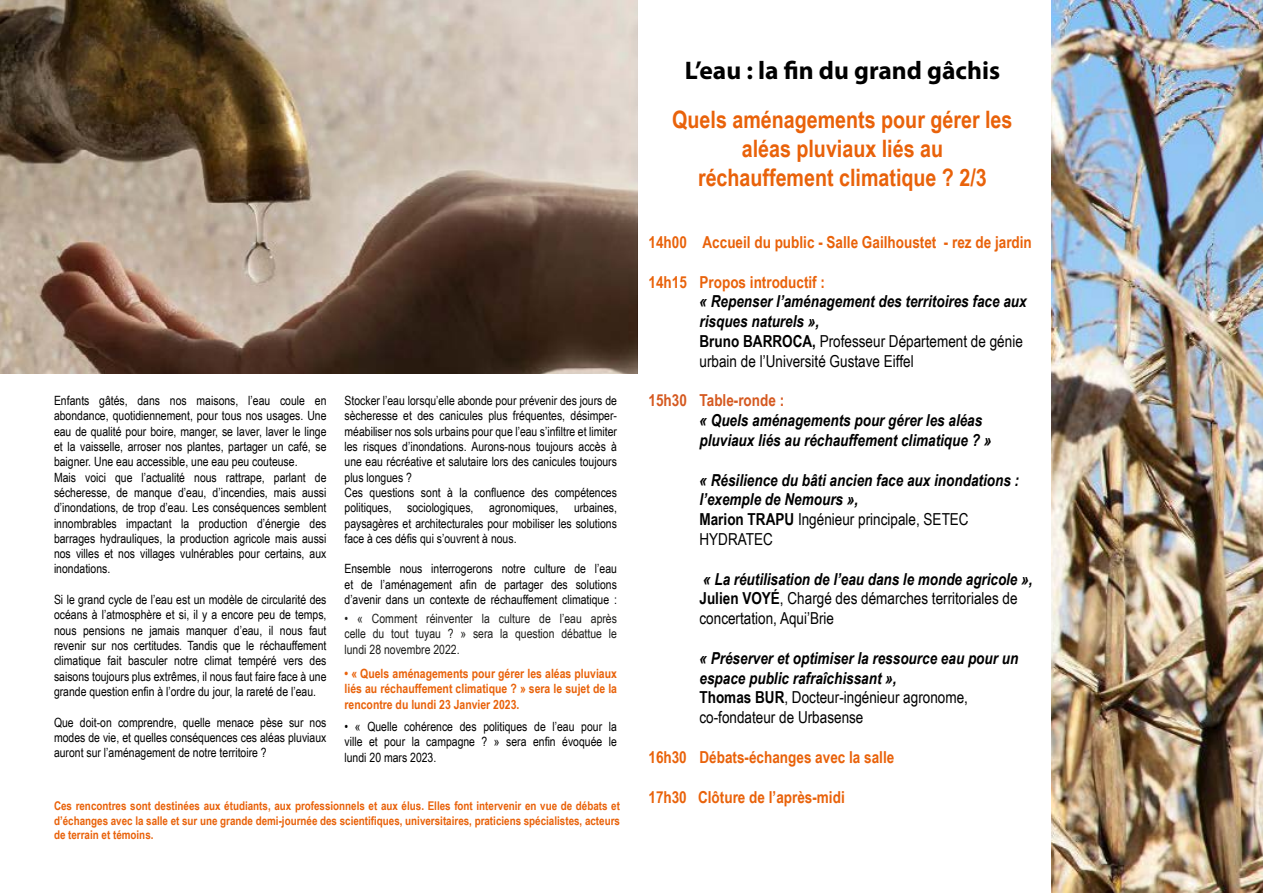
<style>
.page{position:relative;width:1263px;height:893px;background:#fff}
.page>*{position:absolute;margin:0;border:0;box-sizing:border-box;transform-origin:0 0}
.t1{font:700 25.5px "Myriad Pro";color:#000}
.t2{font:700 24px/28.8px "Arial Narrow";color:#e9620a;text-align:center}
.t3{font:italic 700 16.5px/19.8px "Arial Narrow";color:#000}
.t4{font:16.5px/19.8px "Arial Narrow";color:#000}
.t5{font:700 16.5px "Arial Narrow";color:#e9620a}
.t6{font:700 16.5px "Arial Narrow";color:#d55920}
.t7{font:12.75px/15.3px "Arial Narrow";color:#000;text-align:justify}
.t8{font:700 12.75px/15.3px "Arial Narrow";color:#e9620a;text-align:justify}
.t9{font:12.75px/15.3px "Arial Narrow";color:#1d1d1b;text-align:justify}
.t10{font:700 12px/14.4px "Arial Narrow";color:#e9620a;text-align:justify}
.s1{font-weight:700;font-style:italic}
.s2{font-weight:700}
.s3{font-style:normal}
.s4{font-weight:400;font-style:normal}
</style>
<div class="page">
<img style="left:0;top:0;width:638px;height:373px">
<img style="left:1051px;top:0;width:212px;height:893px">
<p class="t7" style="left:54px;top:393px;width:274px;text-align:left">Enfants gâtés, dans nos maisons, l’eau coule en abondance, quotidiennement, pour tous nos usages. Une eau de qualité pour boire, manger, se laver, laver le linge et la vaisselle, arroser nos plantes, partager un café, se baigner. Une eau accessible, une eau peu couteuse.<br>Mais voici que l’actualité nous rattrape, parlant de sécheresse, de manque d’eau, d’incendies, mais aussi d’inondations, de trop d’eau. Les conséquences semblent innombrables impactant la production d’énergie des barrages hydrauliques, la production agricole mais aussi nos villes et nos villages vulnérables pour certains, aux inondations.</p>
<p class="t7" style="left:54px;top:591px;width:274px">Si le grand cycle de l’eau est un modèle de circularité des océans à l’atmosphère et si, il y a encore peu de temps, nous pensions ne jamais manquer d’eau, il nous faut revenir sur nos certitudes. Tandis que le réchauffement climatique fait basculer notre climat tempéré vers des saisons toujours plus extrêmes, il nous faut faire face à une grande question enfin à l’ordre du jour, la rareté de l’eau.</p>
<p class="t7" style="left:54px;top:714px;width:274px">Que doit-on comprendre, quelle menace pèse sur nos modes de vie, et quelles conséquences ces aléas pluviaux auront sur l’aménagement de notre territoire ?</p>
<p class="t7" style="left:344px;top:393px;width:274px;text-align:left">Stocker l’eau lorsqu’elle abonde pour prévenir des jours de sècheresse et des canicules plus fréquentes, désimper&shy;méabiliser nos sols urbains pour que l’eau s’infiltre et limiter les risques d’inondations. Aurons-nous toujours accès à une eau récréative et salutaire lors des canicules toujours plus longues ?<br>Ces questions sont à la confluence des compétences politiques, sociologiques, agronomiques, urbaines, paysagères et architecturales pour mobiliser les solutions face à ces défis qui s’ouvrent à nous.</p>
<p class="t7" style="left:344px;top:561px;width:274px">Ensemble nous interrogerons notre culture de l’eau et de l’aménagement afin de partager des solutions d’avenir dans un contexte de réchauffement climatique :</p>
<p class="t9" style="left:344px;top:610px;width:274px">• « Comment réinventer la culture de l’eau après celle du tout tuyau ? » sera la question débattue le lundi 28 novembre 2022.</p>
<p class="t8" style="left:344px;top:665px;width:274px">• « Quels aménagements pour gérer les aléas pluviaux liés au réchauffement climatique ? » sera le sujet de la rencontre du lundi 23 Janvier 2023.</p>
<p class="t7" style="left:344px;top:718px;width:274px">• « Quelle cohérence des politiques de l’eau pour la ville et pour la campagne ? » sera enfin évoquée le lundi 20 mars 2023.</p>
<p class="t10" style="left:54px;top:798px;width:567px">Ces rencontres sont destinées aux étudiants, aux professionnels et aux élus. Elles font intervenir en vue de débats et d’échanges avec la salle et sur une grande demi-journée des scientifiques, universitaires, praticiens spécialistes, acteurs de terrain et témoins.</p>
<h1 class="t1" style="left:685px;top:53px;width:317px">L’eau : la fin du grand gâchis</h1>
<h2 class="t2" style="left:672px;top:104px;width:342px">Quels aménagements pour gérer les aléas pluviaux liés au réchauffement climatique ? 2/3</h2>
<p class="t5" style="left:648px;top:230px;width:385px">14h00 Accueil du public - Salle Gailhoustet - rez de jardin</p>
<p class="t5" style="left:648px;top:269px;width:178px">14h15 Propos introductif :</p>
<p class="t4" style="left:699px;top:291px;width:329px"><span class="s1">« Repenser l’aménagement des territoires face aux risques naturels »,<br></span><span class="s2">Bruno BARROCA,</span> Professeur Département de génie urbain de l’Université Gustave Eiffel</p>
<p class="t6" style="left:648px;top:388px;width:137px">15h30 Table-ronde :</p>
<p class="t3" style="left:699px;top:410px;width:293px">« Quels aménagements pour gérer les aléas pluviaux liés au réchauffement climatique ? »</p>
<p class="t3" style="left:699px;top:469px;width:321px">« Résilience du bâti ancien face aux inondations : l’exemple de Nemours »,<br><span class="s3">Marion TRAPU</span> <span class="s4">Ingénieur principale, SETEC<br>HYDRATEC</span></p>
<p class="t4" style="left:699px;top:568px;width:334px"><span class="s1">« La réutilisation de l’eau dans le monde agricole »,<br></span><span class="s2">Julien VOYÉ</span>, Chargé des démarches territoriales de concertation, Aqui’Brie</p>
<p class="t3" style="left:699px;top:647px;width:320px">« Préserver et optimiser la ressource eau pour un espace public rafraîchissant »,<br><span class="s3">Thomas BUR</span><span class="s4">, Docteur-ingénieur agronome, co-fondateur de Urbasense</span></p>
<p class="t5" style="left:648px;top:745px;width:247px">16h30 Débats-échanges avec la salle</p>
<p class="t5" style="left:648px;top:784px;width:198px">17h30 Clôture de l’après-midi</p>
</div>
